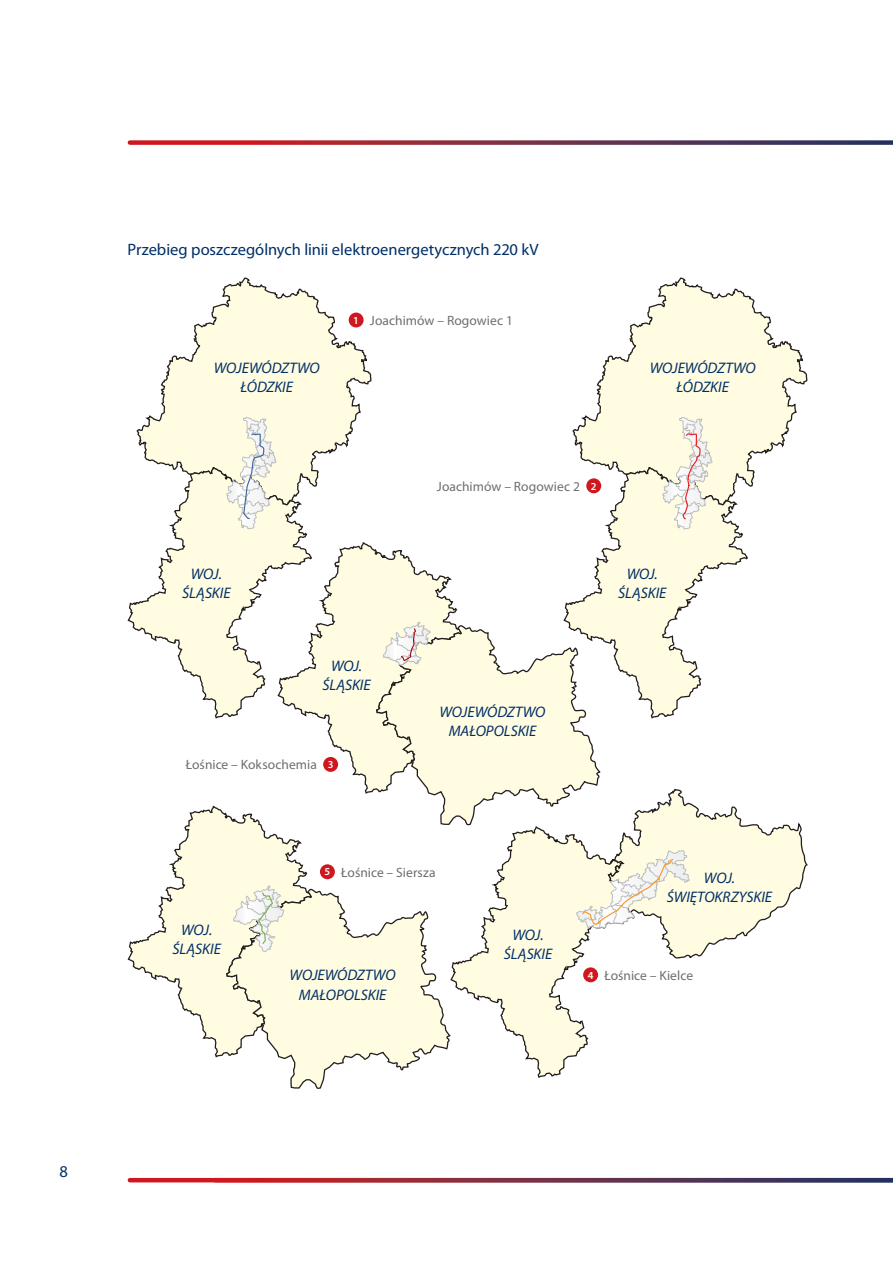
<style>
.page{position:relative;width:893px;height:1263px;background:#fff}
.page>*{position:absolute;margin:0;border:0;box-sizing:border-box;transform-origin:0 0}
.t1{font:16.5px "Myriad Pro";color:#002f66}
.t2{font:italic 15.3px/19px "Myriad Pro";color:#002f66;text-align:center}
.t3{font:13.5px "Myriad Pro";color:#6d6e70}
.s1{font-weight:600;font-size:10.65px;color:#fff}
</style>
<div class="page">
<svg style="left:130px;top:140px;width:763px;height:5px;background:#8c4052"></svg>
<svg style="left:130px;top:1178px;width:763px;height:4px;background:#7f2a3f"></svg>
<svg style="left:319px;top:542px;width:139px;height:80px"></svg>
<svg style="left:128px;top:806px;width:99px;height:252px"></svg>
<svg style="left:227px;top:622px;width:581px;height:467px"></svg>
<svg style="left:572px;top:277px;width:235px;height:210px"></svg>
<svg style="left:562px;top:466px;width:187px;height:253px"></svg>
<svg style="left:662px;top:417px;width:51px;height:112px"></svg>
<svg style="left:136px;top:277px;width:235px;height:210px"></svg>
<svg style="left:127px;top:466px;width:186px;height:253px"></svg>
<svg style="left:226px;top:417px;width:51px;height:112px"></svg>
<div style="left:349px;top:313px;width:15px;height:14px;background:#ce171e;border-radius:50%"></div>
<div style="left:586px;top:478px;width:15px;height:15px;background:#ce171e;border-radius:50%"></div>
<div style="left:320px;top:864px;width:15px;height:15px;background:#ce171e;border-radius:50%"></div>
<div style="left:583px;top:967px;width:15px;height:15px;background:#ce171e;border-radius:50%"></div>
<div style="left:323px;top:757px;width:15px;height:15px;background:#ce171e;border-radius:50%"></div>
<p class="t1" style="left:128px;top:243px;width:412px">Przebieg poszczególnych linii elektroenergetycznych 220 kV</p>
<p class="t2" style="left:214px;top:360px;width:108px">WOJEWÓDZTWO<br>ŁÓDZKIE</p>
<p class="t3" style="left:353px;top:315px;width:161px"><span class="s1">1</span> Joachimów – Rogowiec 1</p>
<p class="t2" style="left:650px;top:360px;width:108px">WOJEWÓDZTWO<br>ŁÓDZKIE</p>
<p class="t2" style="left:182px;top:566px;width:50px">WOJ.<br>ŚLĄSKIE</p>
<p class="t2" style="left:322px;top:658px;width:50px">WOJ.<br>ŚLĄSKIE</p>
<p class="t3" style="left:186px;top:760px;width:149px">Łośnice – Koksochemia <span class="s1">3</span></p>
<p class="t3" style="left:437px;top:481px;width:161px">Joachimów – Rogowiec 2 <span class="s1">2</span></p>
<p class="t2" style="left:618px;top:566px;width:50px">WOJ.<br>ŚLĄSKIE</p>
<p class="t2" style="left:439px;top:704px;width:108px">WOJEWÓDZTWO<br>MAŁOPOLSKIE</p>
<p class="t2" style="left:172px;top:922px;width:50px">WOJ.<br>ŚLĄSKIE</p>
<p class="t3" style="left:325px;top:867px;width:113px"><span class="s1">5</span> Łośnice – Siersza</p>
<p class="t2" style="left:504px;top:927px;width:50px">WOJ.<br>ŚLĄSKIE</p>
<p class="t2" style="left:667px;top:870px;width:107px">WOJ.<br>ŚWIĘTOKRZYSKIE</p>
<p class="t2" style="left:290px;top:967px;width:108px">WOJEWÓDZTWO<br>MAŁOPOLSKIE</p>
<p class="t3" style="left:588px;top:970px;width:107px"><span class="s1">4</span> Łośnice – Kielce</p>
<p class="t1" style="left:60px;top:1165px;width:10px">8</p>
</div>
